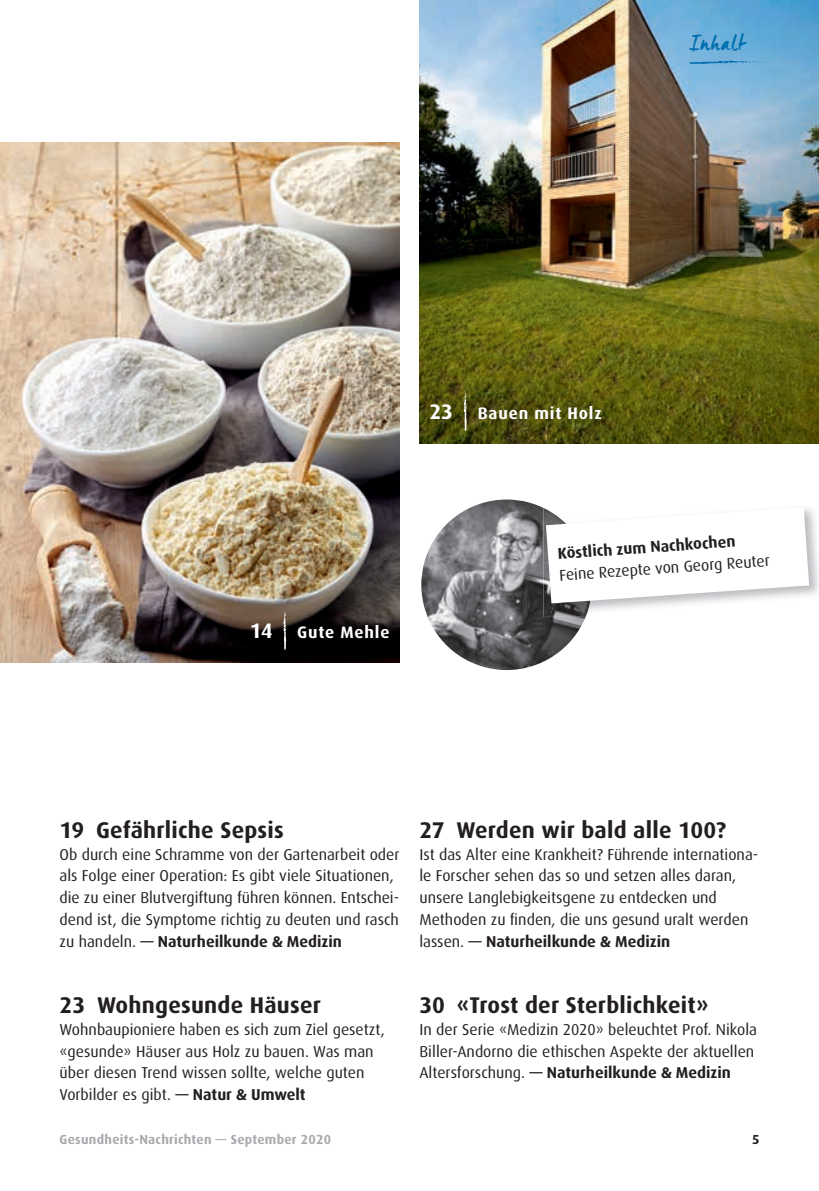
<style>
.page{position:relative;width:819px;height:1191px;background:#fff}
.page>*{position:absolute;margin:0;border:0;box-sizing:border-box;transform-origin:0 0}
.t1{font:700 22.75px "Dax";letter-spacing:.01em;color:#231f20}
.t2{font:22.75px "Manus";letter-spacing:.05em;color:#006faf}
.t3{font:700 16.62px "Dax";letter-spacing:.05em;color:#fff}
.t4{font:15.75px/21.9px "Dax";color:#231f20}
.t5{font:700 15.75px "Dax";color:#231f20}
.t6{font:700 13.12px "Dax";letter-spacing:.02em;color:#a8a9ad}
.t7{font:700 13.12px "Dax";color:#231f20}
.s1{font-size:21px}
.s2{font-weight:700}
.s3{font-family:"Myriad Pro";font-weight:700}
</style>
<div class="page">
<img style="left:421px;top:499px;width:164px;height:171px">
<img style="left:419px;top:0;width:400px;height:444px">
<img style="left:0;top:142px;width:399px;height:520px">
<img style="left:543px;top:508px;width:3px;height:54px">
<img style="left:543px;top:562px;width:7px;height:55px">
<img style="left:550px;top:603px;width:42px;height:14px">
<svg style="left:546px;top:507px;width:263px;height:96px"></svg>
<svg style="left:688px;top:60px;width:83px;height:4px"></svg>
<svg style="left:464px;top:392px;width:3px;height:39px"></svg>
<svg style="left:283px;top:611px;width:3px;height:39px"></svg>
<h1 class="t2" style="left:689px;top:28px;width:57px">Inhalt</h1>
<p class="t3" style="left:429px;top:404px;width:174px"><span class="s1">23</span> Bauen mit Holz</p>
<p class="t3" style="left:250px;top:622px;width:141px"><span class="s1">14</span> Gute Mehle</p>
<p class="t5" style="left:557px;top:544px;width:179px;rotate:-4deg">Köstlich zum Nachkochen</p>
<p class="t4" style="left:558px;top:564px;width:212px;rotate:-4deg">Feine Rezepte von Georg Reuter</p>
<h1 class="t1" style="left:60px;top:817px;width:226px">19 Gefährliche Sepsis</h1>
<p class="t4" style="left:60px;top:843px;width:341px">Ob durch eine Schramme von der Gartenarbeit oder als Folge einer Operation: Es gibt viele Situationen, die zu einer Blutvergiftung führen können. Entschei&shy;dend ist, die Symptome richtig zu deuten und rasch zu handeln. <span class="s2">— Naturheilkunde</span> <span class="s3">&amp;</span> <span class="s2">Medizin</span></p>
<h1 class="t1" style="left:60px;top:992px;width:263px">23 Wohngesunde Häuser</h1>
<p class="t4" style="left:60px;top:1018px;width:327px">Wohnbaupioniere haben es sich zum Ziel gesetzt, «gesunde» Häuser aus Holz zu bauen. Was man über diesen Trend wissen sollte, welche guten Vorbilder es gibt. <span class="s2">— Natur</span> <span class="s3">&amp;</span> <span class="s2">Umwelt</span></p>
<h1 class="t1" style="left:419px;top:817px;width:308px">27 Werden wir bald alle 100?</h1>
<p class="t4" style="left:419px;top:843px;width:340px">Ist das Alter eine Krankheit? Führende internationa&shy;le Forscher sehen das so und setzen alles daran, unsere Langlebigkeitsgene zu entdecken und Methoden zu finden, die uns gesund uralt werden lassen. <span class="s2">— Naturheilkunde</span> <span class="s3">&amp;</span> <span class="s2">Medizin</span></p>
<h1 class="t1" style="left:419px;top:992px;width:290px">30 «Trost der Sterblichkeit»</h1>
<p class="t4" style="left:419px;top:1018px;width:339px">In der Serie «Medizin 2020» beleuchtet Prof. Nikola<br>Biller-Andorno die ethischen Aspekte der aktuellen<br>Altersforschung. <span class="s2">— Naturheilkunde</span> <span class="s3">&amp;</span> <span class="s2">Medizin</span></p>
<p class="t6" style="left:60px;top:1132px;width:273px">Gesundheits-Nachrichten — September 2020</p>
<p class="t7" style="left:752px;top:1132px;width:9px">5</p>
</div>
